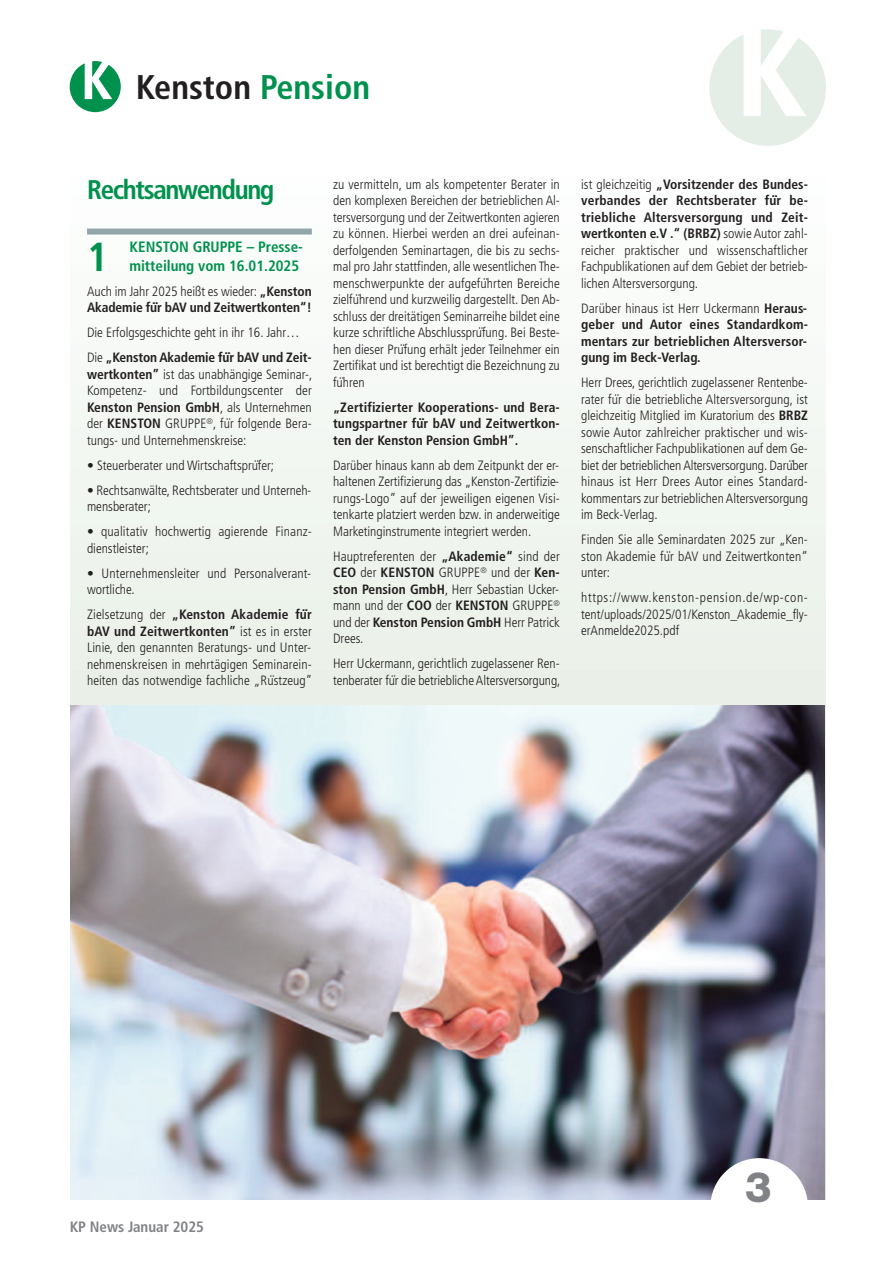
<style>
.page{position:relative;width:893px;height:1263px;background:#fff}
.page>*{position:absolute;margin:0;border:0;box-sizing:border-box;transform-origin:0 0}
.t1{font:800 42px "Helvetica Neue";color:#808285}
.t2{font:700 condensed 40.5px "Frutiger";color:#00914d}
.t3{font:700 condensed 34.2px "Frutiger";color:#231f20}
.t4{font:700 condensed 27px "Frutiger";letter-spacing:-.05em;color:#00914d}
.t5{font:700 condensed 15px/19.2px "Frutiger";color:#00914d}
.t6{font:700 condensed 15px "Frutiger";color:#808285}
.t7{font:300 condensed 13.5px/16.5px "Frutiger";color:#231f20;text-align:justify}
.t8{font:700 condensed 13.5px/16.5px "Frutiger";color:#231f20;text-align:justify}
.s1{color:#00914d}
.s2{font-weight:300}
.s3{font-family:".Helvetica Neue Desk Interface";font-stretch:normal}
.s4{font-weight:700}
.s5{font-family:".Helvetica Neue Desk Interface";font-weight:700;font-stretch:normal}
</style>
<div class="page">
<div style="left:70px;top:168px;width:756px;height:1031px;background:#f3f7f3"></div>
<img style="left:70px;top:706px;width:755px;height:493px">
<div style="left:710px;top:1158px;width:98px;height:98px;background:#fff;border-radius:50%"></div>
<div style="left:87px;top:229px;width:225px;height:6px;background:#91a6a7"></div>
<svg style="left:709px;top:29px;width:117px;height:117px"></svg>
<svg style="left:70px;top:61px;width:51px;height:51px"></svg>
<h3 class="t3" style="left:136px;top:73px;width:236px">Kenston <span class="s1">Pension</span></h3>
<h3 class="t4" style="left:87px;top:179px;width:189px">Rechtsanwendung</h3>
<h2 class="t2" style="left:87px;top:240px;width:23px">1</h2>
<p class="t5" style="left:129px;top:238px;width:175px">KENSTON GRUPPE – Presse&shy;mitteilung vom 16.01.2025</p>
<p class="t8" style="left:87px;top:284px;width:226px"><span class="s2">Auch im Jahr 2025 heißt es wieder:</span> „Kenston<br>Akademie fur<span class="s3">̈</span> bAV und Zeitwertkonten“!</p>
<p class="t7" style="left:87px;top:321px;width:226px;line-height:25px">Die Erfolgsgeschichte geht in ihr 16. Jahr…<br>Die <span class="s4">„Kenston Akademie fur</span><span class="s5">̈</span> <span class="s4">bAV und Zeit-</span></p>
<p class="t7" style="left:87px;top:367px;width:227px"><span class="s4">wertkonten”</span> ist das unabhängige Seminar-, Kompetenz- und Fortbildungscenter der <span class="s4">Kenston Pension GmbH</span>, als Unternehmen der <span class="s4">KENSTON</span> GRUPPE<sup>®</sup>, fu<span class="s3">̈</span>r folgende Bera&shy;tungs- und Unternehmenskreise:</p>
<p class="t7" style="left:87px;top:458px;width:189px">• Steuerberater und Wirtschaftspru<span class="s3">̈</span>fer;</p>
<p class="t7" style="left:87px;top:483px;width:226px">• Rechtsanwälte, Rechtsberater und Unterneh&shy;mensberater;</p>
<p class="t7" style="left:87px;top:524px;width:226px">• qualitativ hochwertig agierende Finanz&shy;dienstleister;</p>
<p class="t7" style="left:87px;top:566px;width:226px">• Unternehmensleiter und Personalverant&shy;wortliche.</p>
<p class="t7" style="left:87px;top:607px;width:227px">Zielsetzung der <span class="s4">„Kenston Akademie fu</span><span class="s5">̈</span><span class="s4">r bAV und Zeitwertkonten”</span> ist es in erster Linie, den genannten Beratungs- und Unter&shy;nehmenskreisen in mehrtägigen Seminarein&shy;heiten das notwendige fachliche „Ru<span class="s3">̈</span>stzeug”</p>
<p class="t7" style="left:333px;top:177px;width:228px">zu vermitteln, um als kompetenter Berater in den komplexen Bereichen der betrieblichen Al&shy;tersversorgung und der Zeitwertkonten agieren zu können. Hierbei werden an drei aufeinan&shy;derfolgenden Seminartagen, die bis zu sechs&shy;mal pro Jahr stattfinden, alle wesentlichen The&shy;menschwerpunkte der aufgefu<span class="s3">̈</span>hrten Bereiche zielfuh<span class="s3">̈</span> rend und kurzweilig dargestellt. Den Ab&shy;schluss der dreitätigen Seminarreihe bildet eine kurze schriftliche Abschlusspru<span class="s3">̈</span>fung. Bei Beste&shy;hen dieser Pru<span class="s3">̈</span>fung erhält jeder Teilnehmer ein Zertifikat und ist berechtigt die Bezeichnung zu fu<span class="s3">̈</span>hren</p>
<p class="t8" style="left:333px;top:400px;width:228px">„Zertifizierter Kooperations- und Bera&shy;tungspartner fu<span class="s3">̈</span>r bAV und Zeitwertkon&shy;ten der Kenston Pension GmbH”.</p>
<p class="t7" style="left:333px;top:458px;width:228px">Darüber hinaus kann ab dem Zeitpunkt der er&shy;haltenen Zertifizierung das „Kenston-Zertifizie&shy;rungs-Logo” auf der jeweiligen eigenen Visi&shy;tenkarte platziert werden bzw. in anderweitige Marketinginstrumente integriert werden.</p>
<p class="t7" style="left:333px;top:549px;width:228px">Hauptreferenten der <span class="s4">„Akademie“</span> sind der <span class="s4">CEO</span> der <span class="s4">KENSTON</span> GRUPPE<sup>®</sup> und der <span class="s4">Ken&shy;ston Pension GmbH</span>, Herr Sebastian Ucker&shy;mann und der <span class="s4">COO</span> der <span class="s4">KENSTON</span> GRUPPE<sup>® </sup>und der <span class="s4">Kenston Pension GmbH</span> Herr Patrick Drees.</p>
<p class="t7" style="left:333px;top:656px;width:229px">Herr Uckermann, gerichtlich zugelassener Ren&shy;tenberater fur<span class="s3">̈</span> die betriebliche Altersversorgung,</p>
<p class="t7" style="left:581px;top:177px;width:228px">ist gleichzeitig <span class="s4">„Vorsitzender des Bundes&shy;verbandes der Rechtsberater fu</span><span class="s5">̈</span><span class="s4">r be&shy;triebliche Altersversorgung und Zeit&shy;wertkonten e.V .“ (BRBZ)</span> sowie Autor zahl&shy;reicher praktischer und wissenschaftlicher Fachpublikationen auf dem Gebiet der betrieb&shy;lichen Altersversorgung.</p>
<p class="t8" style="left:581px;top:301px;width:228px"><span class="s2">Darüber hinaus ist Herr Uckermann</span> Heraus&shy;geber und Autor eines Standardkom&shy;mentars zur betrieblichen Altersversor&shy;gung im Beck-Verlag.</p>
<p class="t7" style="left:581px;top:375px;width:228px">Herr Drees, gerichtlich zugelassener Rentenbe&shy;rater fu<span class="s3">̈</span>r die betriebliche Altersversorgung, ist gleichzeitig Mitglied im Kuratorium des <span class="s4">BRBZ </span>sowie Autor zahlreicher praktischer und wis&shy;senschaftlicher Fachpublikationen auf dem Ge&shy;biet der betrieblichen Altersversorgung. Darub<span class="s3">̈</span> er hinaus ist Herr Drees Autor eines Standard&shy;kommentars zur betrieblichen Altersversorgung im Beck-Verlag.</p>
<p class="t7" style="left:581px;top:532px;width:228px">Finden Sie alle Seminardaten 2025 zur „Ken&shy;ston Akademie fu<span class="s3">̈</span>r bAV und Zeitwertkonten“ unter:</p>
<p class="t7" style="left:581px;top:590px;width:228px">https://www.kenston-pension.de/wp-con&shy;tent/uploads/2025/01/Kenston_Akademie_fly&shy;erAnmelde2025.pdf</p>
<p class="t6" style="left:70px;top:1221px;width:136px">KP News Januar 2025</p>
<h1 class="t1" style="left:745px;top:1171px;width:28px">3</h1>
</div>
